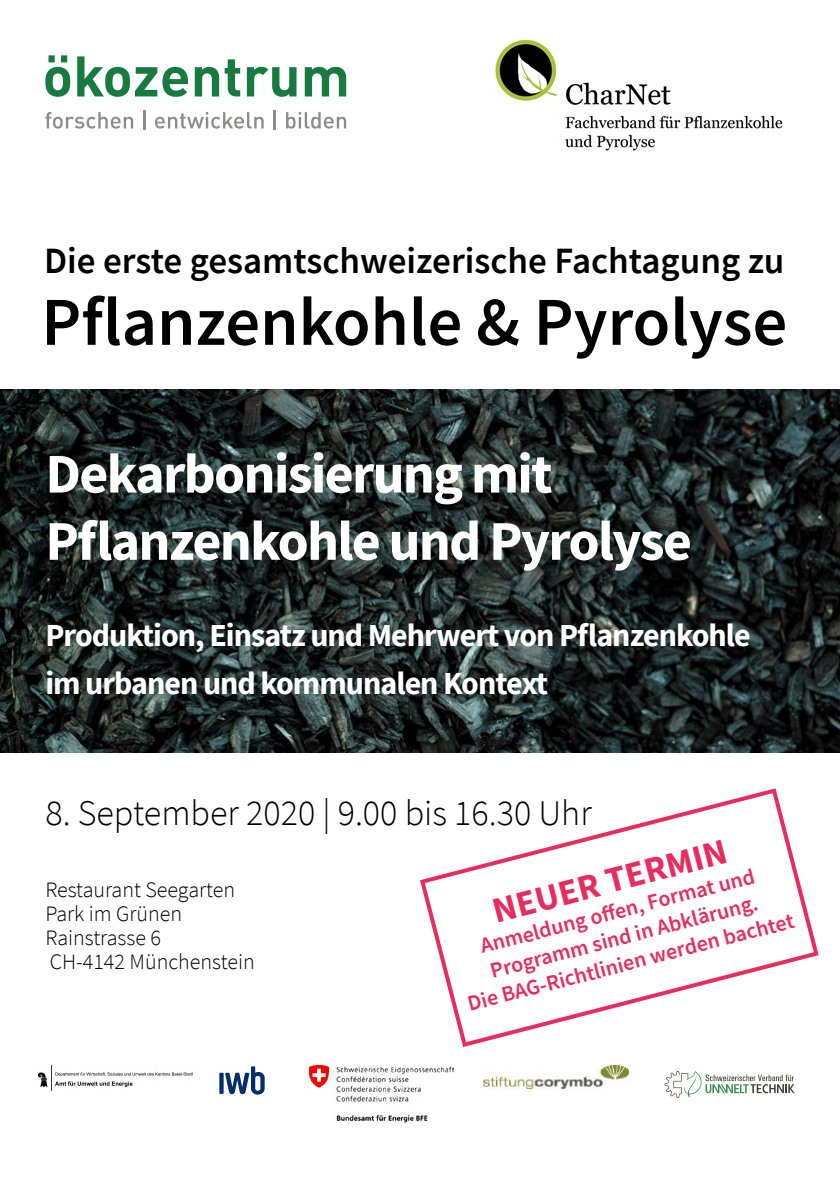
<style>
.page{position:relative;width:840px;height:1191px;background:#fff}
.page>*{position:absolute;margin:0;border:0;box-sizing:border-box;transform-origin:0 0}
.t1{font:600 68.6px "Source Sans Pro";color:#000}
.t2{font:700 56px/67.2px "Source Sans Pro";letter-spacing:-.03em;color:#fff}
.t3{font:600 37px "Source Sans Pro";color:#000}
.t4{font:300 36px "Source Sans Pro";color:#000}
.t5{font:700 36px "Source Sans Pro";color:#e72c5f}
.t6{font:700 32px/48px "Source Sans Pro";letter-spacing:-.03em;color:#fff}
.t7{font:600 22px/26.4px "Source Sans Pro";color:#e72c5f;text-align:center}
.t8{font:300 22px/24px "Source Sans Pro";color:#000}
</style>
<div class="page">
<svg style="left:45px;top:55px;width:25px;height:42px"></svg>
<svg style="left:77px;top:56px;width:111px;height:41px"></svg>
<svg style="left:195px;top:59px;width:45px;height:37px"></svg>
<svg style="left:247px;top:67px;width:49px;height:30px"></svg>
<svg style="left:304px;top:67px;width:42px;height:29px"></svg>
<svg style="left:45px;top:112px;width:88px;height:17px"></svg>
<hr style="left:143px;top:110px;width:2px;height:20px;background:#8c8d8a">
<svg style="left:155px;top:112px;width:108px;height:17px"></svg>
<hr style="left:273px;top:110px;width:3px;height:20px;background:#8c8d8a">
<svg style="left:286px;top:112px;width:60px;height:17px"></svg>
<img style="left:0;top:389px;width:839px;height:364px">
<img style="left:309px;top:1065px;width:144px;height:59px">
<svg style="left:664px;top:1071px;width:130px;height:26px"></svg>
<img style="left:219px;top:1066px;width:46px;height:29px">
<img style="left:38px;top:1065px;width:154px;height:25px">
<img style="left:483px;top:1065px;width:145px;height:24px">
<svg style="left:420px;top:788px;width:399px;height:259px"></svg>
<img style="left:494px;top:38px;width:289px;height:114px">
<h3 class="t3" style="left:44px;top:236px;width:741px">Die erste gesamtschweizerische Fachtagung zu</h3>
<h1 class="t1" style="left:41px;top:277px;width:747px">Pflanzenkohle &amp; Pyrolyse</h1>
<h2 class="t2" style="left:45px;top:439px;width:647px">Dekarbonisierung mit<br>Pflanzenkohle und Pyrolyse</h2>
<h3 class="t6" style="left:45px;top:611px;width:706px">Produktion, Einsatz und Mehrwert von Pflanzenkohle im urbanen und kommunalen Kontext</h3>
<h3 class="t4" style="left:45px;top:791px;width:547px">8. September 2020 | 9.00 bis 16.30 Uhr</h3>
<h3 class="t5" style="left:487px;top:886px;width:242px;rotate:-14deg">NEUER TERMIN</h3>
<p class="t7" style="left:451px;top:941px;width:338px;rotate:-15deg">Anmeldung off en, Format und<br>Programm sind in Abklärung.<br>Die BAG-Richtlinien werden bachtet</p>
<p class="t8" style="left:45px;top:877px;width:211px">Restaurant Seegarten<br>Park im Grünen<br>Rainstrasse 6<br>CH-4142 Münchenstein</p>
</div>
